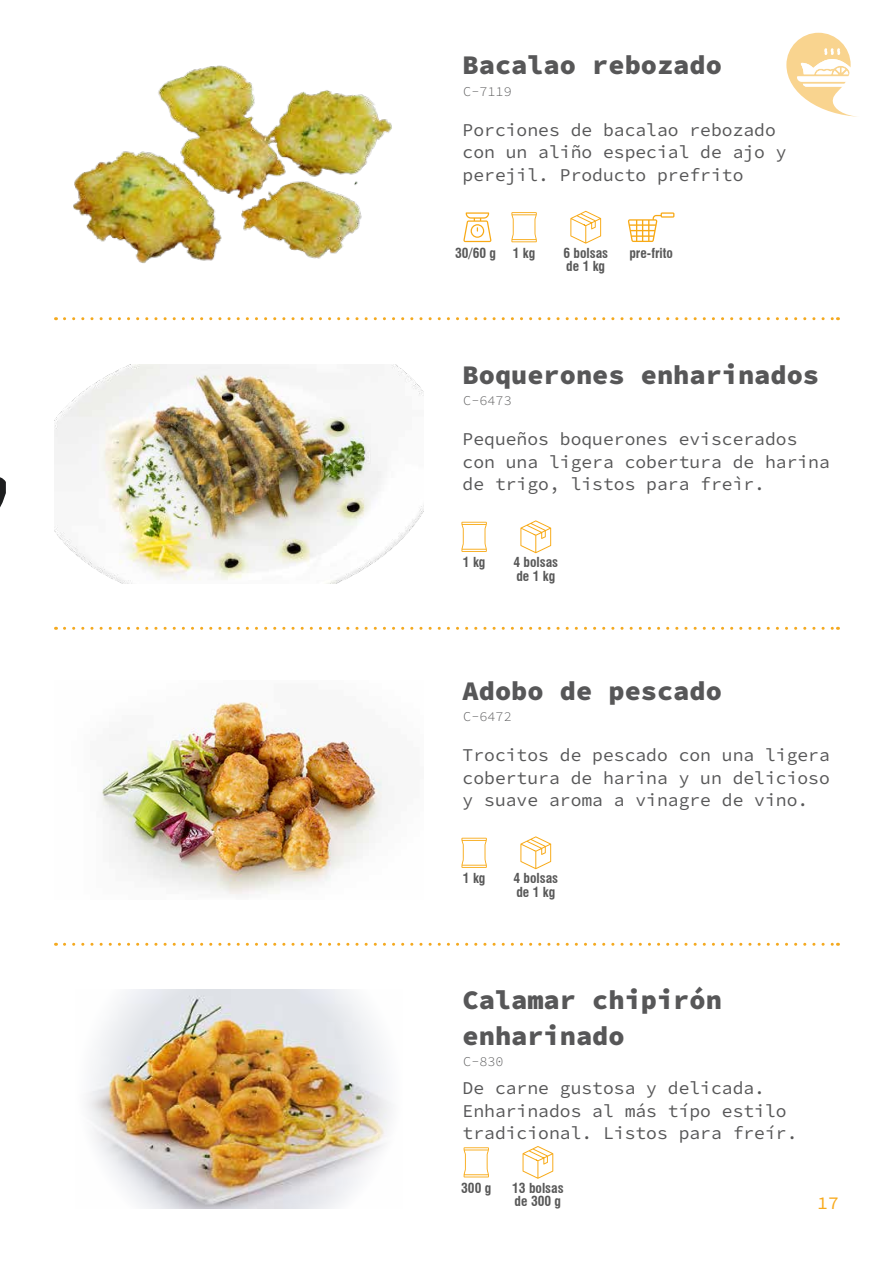
<style>
.page{position:relative;width:893px;height:1263px;background:#fff}
.page>*{position:absolute;margin:0;border:0;box-sizing:border-box;transform-origin:0 0}
.t1{font:900 27px/36px "Source Code Pro";color:#575758}
.t2{font:18px/22.5px "Source Code Pro Regular 2";color:#575758}
.t3{font:18px "Source Code Pro Regular 2";color:#f8a91a}
.t4{font:700 condensed 13.5px/13.5px "Swiss 721 BT";color:#585858}
.t5{font:300 13.5px "Source Code Pro";color:#575758}
</style>
<div class="page">
<svg style="left:64px;top:317px;width:774px;height:3px"></svg>
<svg style="left:64px;top:627px;width:774px;height:3px"></svg>
<svg style="left:64px;top:943px;width:774px;height:3px"></svg>
<img style="left:86px;top:989px;width:306px;height:220px">
<svg style="left:463px;top:1147px;width:26px;height:30px"></svg>
<svg style="left:523px;top:1146px;width:30px;height:33px"></svg>
<svg style="left:628px;top:212px;width:46px;height:30px"></svg>
<img style="left:73px;top:65px;width:319px;height:199px">
<svg style="left:511px;top:212px;width:26px;height:30px"></svg>
<svg style="left:570px;top:211px;width:31px;height:33px"></svg>
<svg style="left:463px;top:212px;width:29px;height:30px"></svg>
<img style="left:54px;top:364px;width:370px;height:219px">
<svg style="left:461px;top:522px;width:26px;height:30px"></svg>
<svg style="left:520px;top:520px;width:31px;height:33px"></svg>
<img style="left:101px;top:702px;width:282px;height:193px">
<svg style="left:461px;top:838px;width:26px;height:30px"></svg>
<svg style="left:520px;top:836px;width:31px;height:33px"></svg>
<svg style="left:0;top:477px;width:6px;height:31px"></svg>
<svg style="left:786px;top:33px;width:71px;height:84px"></svg>
<h1 class="t1" style="left:463px;top:48px;width:261px">Bacalao rebozado</h1>
<p class="t5" style="left:463px;top:82px;width:50px">C-7119</p>
<p class="t2" style="left:463px;top:119px;width:326px">Porciones de bacalao rebozado con un aliño especial de ajo y perejil. Producto prefrito</p>
<p class="t4" style="left:455px;top:246px;width:43px">30/60 g</p>
<p class="t4" style="left:513px;top:246px;width:24px">1 kg</p>
<p class="t4" style="left:563px;top:246px;width:46px">6 bolsas de 1 kg</p>
<p class="t4" style="left:629px;top:246px;width:45px">pre-frito</p>
<h1 class="t1" style="left:463px;top:358px;width:358px">Boquerones enharinados</h1>
<p class="t5" style="left:463px;top:391px;width:50px">C-6473</p>
<p class="t2" style="left:463px;top:429px;width:369px">Pequeños boquerones eviscerados con una ligera cobertura de harina de trigo, listos para freìr.</p>
<p class="t4" style="left:463px;top:556px;width:24px">1 kg</p>
<p class="t4" style="left:513px;top:556px;width:46px">4 bolsas de 1 kg</p>
<h1 class="t1" style="left:463px;top:674px;width:261px">Adobo de pescado</h1>
<p class="t5" style="left:463px;top:707px;width:50px">C-6472</p>
<p class="t2" style="left:463px;top:745px;width:369px;text-align:justify">Trocitos de pescado con una ligera cobertura de harina y un delicioso y suave aroma a vinagre de vino.</p>
<p class="t4" style="left:463px;top:871px;width:24px">1 kg</p>
<p class="t4" style="left:513px;top:871px;width:46px">4 bolsas de 1 kg</p>
<h1 class="t1" style="left:463px;top:983px;width:261px">Calamar chipirón enharinado</h1>
<p class="t5" style="left:463px;top:1052px;width:42px">C-830</p>
<p class="t2" style="left:463px;top:1077px;width:336px">De carne gustosa y delicada.<br>Enharinados al más típo estilo tradicional. Listos para freír.</p>
<p class="t4" style="left:461px;top:1181px;width:32px">300 g</p>
<p class="t4" style="left:512px;top:1181px;width:53px">13 bolsas de 300 g</p>
<p class="t3" style="left:817px;top:1190px;width:23px">17</p>
</div>
